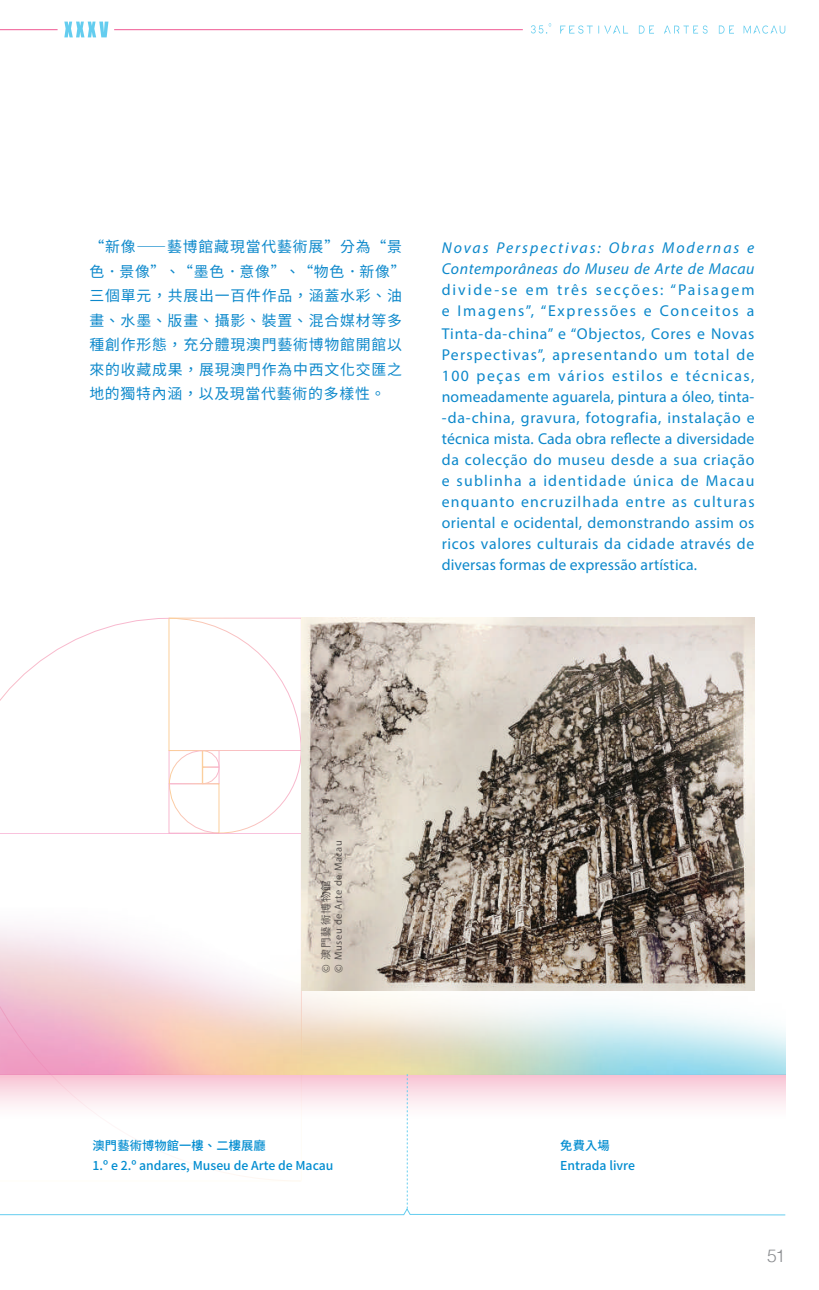
<style>
.page{position:relative;width:819px;height:1290px;background:#fff}
.page>*{position:absolute;margin:0;border:0;box-sizing:border-box;transform-origin:0 0}
.t1{font:300 17.5px "Helvetica";color:#8a8c8f}
.t2{font:15.75px/21px "Myriad Pro";letter-spacing:.105em;color:#0c88cb}
.t3{font:italic 15.75px/21px "Myriad Pro";letter-spacing:.06em;color:#0c88cb}
.t4{font:14.88px/24.5px "Noto Sans TC";letter-spacing:.055em;color:#0c88cb}
.t5{font:500 12.25px/19.2px "Noto Sans TC";color:#008cd0}
.t6{font:10.5px "Myriad Pro";letter-spacing:.05em;color:#231f20}
.t7{font:10.5px "Noto Sans TC";letter-spacing:.1em;color:#231f20}
.s1{font-family:"Noto Sans TC"}
</style>
<div class="page">
<svg style="left:0;top:618px;width:301px;height:214px"></svg>
<img style="left:301px;top:618px;width:453px;height:373px">
<svg style="left:0;top:1074px;width:785px;height:141px"></svg>
<svg style="left:64px;top:22px;width:44px;height:15px"></svg>
<hr style="left:0;top:29px;width:58px;height:1px;background:#f05893">
<hr style="left:114px;top:29px;width:409px;height:1px;background:#f05893">
<svg style="left:598px;top:26px;width:30px;height:8px"></svg>
<svg style="left:560px;top:25px;width:32px;height:9px"></svg>
<svg style="left:664px;top:25px;width:43px;height:9px"></svg>
<svg style="left:718px;top:25px;width:16px;height:9px"></svg>
<svg style="left:639px;top:25px;width:15px;height:9px"></svg>
<svg style="left:743px;top:25px;width:42px;height:9px"></svg>
<svg style="left:531px;top:23px;width:20px;height:11px"></svg>
<p class="t4" style="left:89px;top:235px;width:318px">“新像——藝博館藏現當代藝術展”分為“景色．景像”、“墨色．意像”、“物色．新像”三個單元，共展出一百件作品，涵蓋水彩、油畫、水墨、版畫、攝影、裝置、混合媒材等多種創作形態，充分體現澳門藝術博物館開館以來的收藏成果，展現澳門作為中西文化交匯之地的獨特內涵，以及現當代藝術的多樣性。</p>
<p class="t3" style="left:441px;top:236px;width:314px">Novas Perspectivas: Obras Modernas e<br>Contemporâneas do Museu de Arte de Macau</p>
<p class="t2" style="left:441px;top:278px;width:314px">divide-se em três secções: “Paisagem e Imagens”, “Expressões e Conceitos a</p>
<p class="t2" style="left:441px;top:323px;width:314px;text-align:justify">Tinta-da-china” e “Objectos, Cores e Novas Perspectivas”, apresentando um total de 100 peças em vários estilos e técnicas, nomeadamente aguarela, pintura a óleo, tinta--da-china, gravura, fotografia, instalação e técnica mista. Cada obra reflecte a diversidade da colecção do museu desde a sua criação e sublinha a identidade única de Macau enquanto encruzilhada entre as culturas oriental e ocidental, demonstrando assim os ricos valores culturais da cidade através de diversas formas de expressão artística.</p>
<p class="t6" style="left:332px;top:973px;width:134px;rotate:-90deg"><span class="s1">©</span> Museu de Arte de Macau</p>
<p class="t7" style="left:320px;top:973px;width:94px;rotate:-90deg">© 澳門藝術博物館</p>
<p class="t5" style="left:93px;top:1136px;width:242px">澳門藝術博物館一樓、二樓展廳<br>1.º e 2.º andares, Museu de Arte de Macau</p>
<p class="t5" style="left:560px;top:1136px;width:76px">免費入場<br>Entrada livre</p>
<p class="t1" style="left:767px;top:1241px;width:20px">51</p>
</div>
